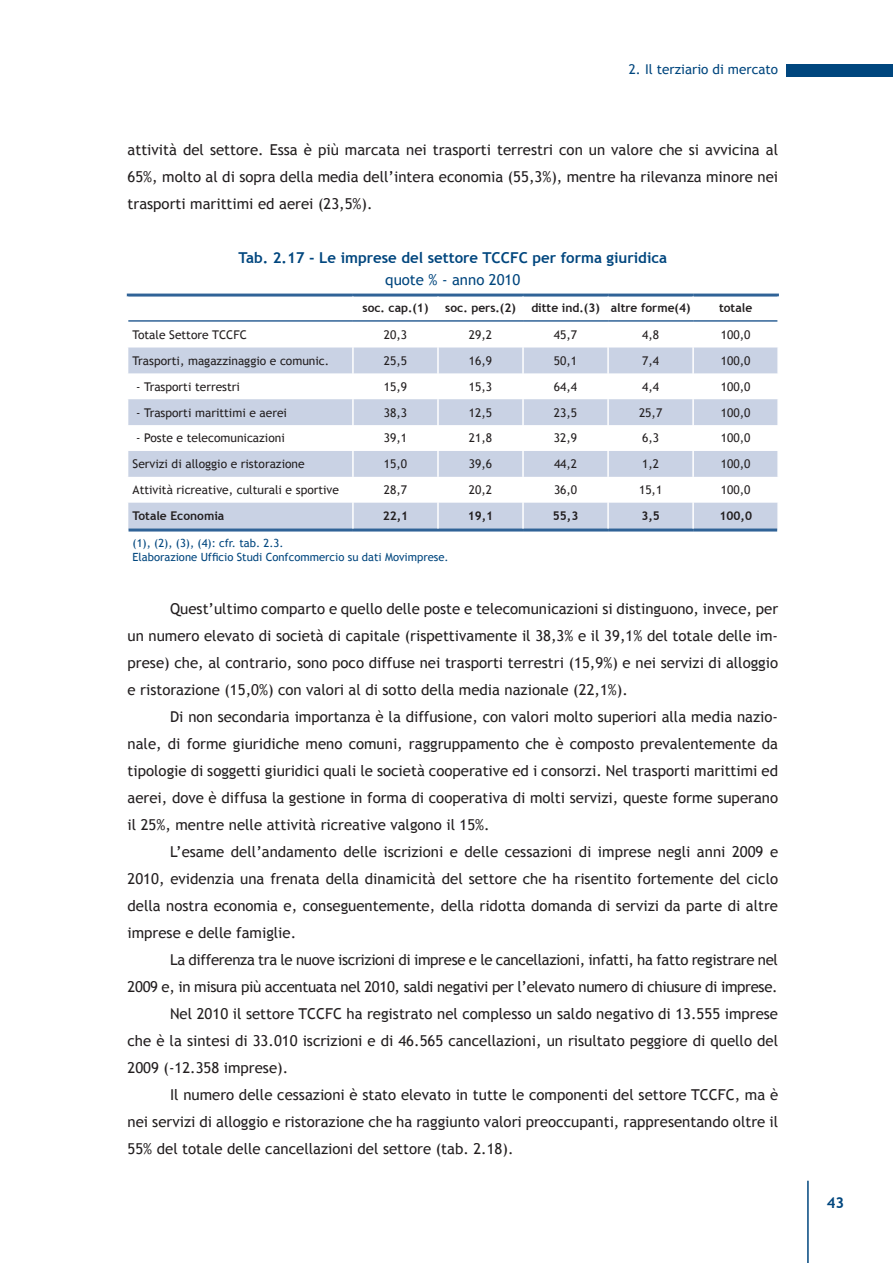
<style>
.page{position:relative;width:893px;height:1263px;background:#fff}
.page>*{position:absolute;margin:0;border:0;box-sizing:border-box;transform-origin:0 0}
.t1{font:15px/27px "Trebuchet MS";color:#231f20;text-align:justify}
.t2{font:15px "Trebuchet MS";letter-spacing:-.02em;color:#231f20}
.t3{font:700 15px "Trebuchet MS";color:#00467e}
.t4{font:15px "Trebuchet MS";color:#00467e}
.t5{font:13.5px "Trebuchet MS";color:#00467e}
.t6{font:12px "Trebuchet MS";color:#231f20}
.t7{font:700 12px "Trebuchet MS";color:#231f20}
.t8{font:11.25px/13.5px "Trebuchet MS";color:#00467e}
</style>
<div class="page">
<hr style="left:807px;top:1181px;width:2px;height:82px;background:#00467e">
<div style="left:787px;top:64px;width:106px;height:13px;background:#00467e"></div>
<svg style="left:128px;top:347px;width:649px;height:181px;fill:#c9d2e4"></svg>
<hr style="left:127px;top:294px;width:226px;height:3px;background:#306397">
<hr style="left:353px;top:294px;width:85px;height:3px;background:#306397">
<hr style="left:438px;top:294px;width:85px;height:3px;background:#306397">
<hr style="left:523px;top:294px;width:85px;height:3px;background:#306397">
<hr style="left:608px;top:294px;width:85px;height:3px;background:#306397">
<hr style="left:693px;top:294px;width:86px;height:3px;background:#306397">
<hr style="left:128px;top:528px;width:225px;height:3px;background:#306397">
<hr style="left:353px;top:528px;width:85px;height:3px;background:#306397">
<hr style="left:438px;top:528px;width:85px;height:3px;background:#306397">
<hr style="left:523px;top:528px;width:85px;height:3px;background:#306397">
<hr style="left:608px;top:528px;width:85px;height:3px;background:#306397">
<hr style="left:693px;top:528px;width:84px;height:3px;background:#306397">
<hr style="left:352px;top:347px;width:2px;height:26px;background:#fff">
<hr style="left:437px;top:347px;width:2px;height:26px;background:#fff">
<hr style="left:522px;top:347px;width:2px;height:26px;background:#fff">
<hr style="left:607px;top:347px;width:2px;height:26px;background:#fff">
<hr style="left:692px;top:347px;width:2px;height:26px;background:#fff">
<hr style="left:352px;top:373px;width:2px;height:26px;background:#fff">
<hr style="left:437px;top:373px;width:2px;height:26px;background:#fff">
<hr style="left:522px;top:373px;width:2px;height:26px;background:#fff">
<hr style="left:607px;top:373px;width:2px;height:26px;background:#fff">
<hr style="left:692px;top:373px;width:2px;height:26px;background:#fff">
<hr style="left:352px;top:399px;width:2px;height:26px;background:#fff">
<hr style="left:437px;top:399px;width:2px;height:26px;background:#fff">
<hr style="left:522px;top:399px;width:2px;height:26px;background:#fff">
<hr style="left:607px;top:399px;width:2px;height:26px;background:#fff">
<hr style="left:692px;top:399px;width:2px;height:26px;background:#fff">
<hr style="left:352px;top:425px;width:2px;height:26px;background:#fff">
<hr style="left:437px;top:425px;width:2px;height:26px;background:#fff">
<hr style="left:522px;top:425px;width:2px;height:26px;background:#fff">
<hr style="left:607px;top:425px;width:2px;height:26px;background:#fff">
<hr style="left:692px;top:425px;width:2px;height:26px;background:#fff">
<hr style="left:352px;top:451px;width:2px;height:26px;background:#fff">
<hr style="left:437px;top:451px;width:2px;height:26px;background:#fff">
<hr style="left:522px;top:451px;width:2px;height:26px;background:#fff">
<hr style="left:607px;top:451px;width:2px;height:26px;background:#fff">
<hr style="left:692px;top:451px;width:2px;height:26px;background:#fff">
<hr style="left:352px;top:477px;width:2px;height:26px;background:#fff">
<hr style="left:437px;top:477px;width:2px;height:26px;background:#fff">
<hr style="left:522px;top:477px;width:2px;height:26px;background:#fff">
<hr style="left:607px;top:477px;width:2px;height:26px;background:#fff">
<hr style="left:692px;top:477px;width:2px;height:26px;background:#fff">
<hr style="left:352px;top:503px;width:2px;height:25px;background:#fff">
<hr style="left:437px;top:503px;width:2px;height:25px;background:#fff">
<hr style="left:522px;top:503px;width:2px;height:25px;background:#fff">
<hr style="left:607px;top:503px;width:2px;height:25px;background:#fff">
<hr style="left:692px;top:503px;width:2px;height:25px;background:#fff">
<hr style="left:128px;top:320px;width:225px;height:2px;background:#306397">
<hr style="left:353px;top:320px;width:85px;height:2px;background:#306397">
<hr style="left:438px;top:320px;width:85px;height:2px;background:#306397">
<hr style="left:523px;top:320px;width:85px;height:2px;background:#306397">
<hr style="left:608px;top:320px;width:85px;height:2px;background:#306397">
<hr style="left:693px;top:320px;width:84px;height:2px;background:#306397">
<p class="t5" style="left:629px;top:61px;width:151px">2. Il terziario di mercato</p>
<p class="t1" style="left:128px;top:136px;width:652px">attività del settore. Essa è più marcata nei trasporti terrestri con un valore che si avvicina al 65%, molto al di sopra della media dell’intera economia (55,3%), mentre ha rilevanza minore nei trasporti marittimi ed aerei (23,5%).</p>
<p class="t3" style="left:239px;top:248px;width:430px">Tab. 2.17 - Le imprese del settore TCCFC per forma giuridica</p>
<p class="t4" style="left:385px;top:271px;width:137px">quote % - anno 2010</p>
<p class="t7" style="left:362px;top:301px;width:67px">soc. cap.(1)</p>
<p class="t7" style="left:445px;top:301px;width:72px">soc. pers.(2)</p>
<p class="t7" style="left:531px;top:301px;width:161px">ditte ind.(3) altre forme(4)</p>
<p class="t7" style="left:719px;top:301px;width:35px">totale</p>
<p class="t6" style="left:133px;top:328px;width:116px">Totale Settore TCCFC</p>
<p class="t6" style="left:384px;top:328px;width:25px">20,3</p>
<p class="t6" style="left:469px;top:328px;width:25px">29,2</p>
<p class="t6" style="left:554px;top:328px;width:25px">45,7</p>
<p class="t6" style="left:642px;top:328px;width:18px">4,8</p>
<p class="t6" style="left:721px;top:328px;width:31px">100,0</p>
<p class="t6" style="left:133px;top:354px;width:198px">Trasporti, magazzinaggio e comunic.</p>
<p class="t6" style="left:384px;top:354px;width:25px">25,5</p>
<p class="t6" style="left:469px;top:354px;width:25px">16,9</p>
<p class="t6" style="left:554px;top:354px;width:25px">50,1</p>
<p class="t6" style="left:642px;top:354px;width:18px">7,4</p>
<p class="t6" style="left:721px;top:354px;width:31px">100,0</p>
<p class="t6" style="left:136px;top:379px;width:105px">- Trasporti terrestri</p>
<p class="t6" style="left:384px;top:379px;width:25px">15,9</p>
<p class="t6" style="left:469px;top:379px;width:25px">15,3</p>
<p class="t6" style="left:554px;top:379px;width:25px">64,4</p>
<p class="t6" style="left:642px;top:379px;width:18px">4,4</p>
<p class="t6" style="left:721px;top:379px;width:31px">100,0</p>
<p class="t6" style="left:136px;top:405px;width:152px">- Trasporti marittimi e aerei</p>
<p class="t6" style="left:384px;top:405px;width:25px">38,3</p>
<p class="t6" style="left:469px;top:405px;width:25px">12,5</p>
<p class="t6" style="left:554px;top:405px;width:25px">23,5</p>
<p class="t6" style="left:639px;top:405px;width:25px">25,7</p>
<p class="t6" style="left:721px;top:405px;width:31px">100,0</p>
<p class="t6" style="left:136px;top:431px;width:150px">- Poste e telecomunicazioni</p>
<p class="t6" style="left:384px;top:431px;width:25px">39,1</p>
<p class="t6" style="left:469px;top:431px;width:25px">21,8</p>
<p class="t6" style="left:554px;top:431px;width:25px">32,9</p>
<p class="t6" style="left:642px;top:431px;width:18px">6,3</p>
<p class="t6" style="left:721px;top:431px;width:31px">100,0</p>
<p class="t6" style="left:133px;top:457px;width:173px">Servizi di alloggio e ristorazione</p>
<p class="t6" style="left:384px;top:457px;width:25px">15,0</p>
<p class="t6" style="left:469px;top:457px;width:25px">39,6</p>
<p class="t6" style="left:554px;top:457px;width:25px">44,2</p>
<p class="t6" style="left:642px;top:457px;width:18px">1,2</p>
<p class="t6" style="left:721px;top:457px;width:31px">100,0</p>
<p class="t6" style="left:133px;top:483px;width:208px">Attività ricreative, culturali e sportive</p>
<p class="t6" style="left:384px;top:483px;width:25px">28,7</p>
<p class="t6" style="left:469px;top:483px;width:25px">20,2</p>
<p class="t6" style="left:554px;top:483px;width:25px">36,0</p>
<p class="t6" style="left:639px;top:483px;width:25px">15,1</p>
<p class="t6" style="left:721px;top:483px;width:31px">100,0</p>
<p class="t7" style="left:133px;top:508px;width:93px">Totale Economia</p>
<p class="t7" style="left:383px;top:508px;width:27px">22,1</p>
<p class="t7" style="left:468px;top:508px;width:27px">19,1</p>
<p class="t7" style="left:553px;top:508px;width:27px">55,3</p>
<p class="t7" style="left:641px;top:508px;width:20px">3,5</p>
<p class="t7" style="left:719px;top:508px;width:34px">100,0</p>
<p class="t8" style="left:133px;top:536px;width:318px">(1), (2), (3), (4): cfr. tab. 2.3.<br>Elaborazione Ufficio Studi Confcommercio su dati Movimprese.</p>
<p class="t1" style="left:128px;top:595px;width:652px;text-indent:43px">Quest’ultimo comparto e quello delle poste e telecomunicazioni si distinguono, invece, per un numero elevato di società di capitale (rispettivamente il 38,3% e il 39,1% del totale delle im&shy;prese) che, al contrario, sono poco diffuse nei trasporti terrestri (15,9%) e nei servizi di alloggio e ristorazione (15,0%) con valori al di sotto della media nazionale (22,1%).</p>
<p class="t1" style="left:128px;top:703px;width:652px;text-indent:43px">Di non secondaria importanza è la diffusione, con valori molto superiori alla media nazio&shy;nale, di forme giuridiche meno comuni, raggruppamento che è composto prevalentemente da tipologie di soggetti giuridici quali le società cooperative ed i consorzi. Nel trasporti marittimi ed aerei, dove è diffusa la gestione in forma di cooperativa di molti servizi, queste forme superano il 25%, mentre nelle attività ricreative valgono il 15%.</p>
<p class="t1" style="left:128px;top:838px;width:652px;text-indent:43px">L’esame dell’andamento delle iscrizioni e delle cessazioni di imprese negli anni 2009 e 2010, evidenzia una frenata della dinamicità del settore che ha risentito fortemente del ciclo della nostra economia e, conseguentemente, della ridotta domanda di servizi da parte di altre imprese e delle famiglie.</p>
<p class="t2" style="left:170px;top:951px;width:609px">La differenza tra le nuove iscrizioni di imprese e le cancellazioni, infatti, ha fatto registrare nel</p>
<p class="t2" style="left:128px;top:978px;width:652px">2009 e, in misura più accentuata nel 2010, saldi negativi per l’elevato numero di chiusure di imprese.</p>
<p class="t1" style="left:170px;top:1000px;width:609px">Nel 2010 il settore TCCFC ha registrato nel complesso un saldo negativo di 13.555 imprese</p>
<p class="t1" style="left:128px;top:1027px;width:652px">che è la sintesi di 33.010 iscrizioni e di 46.565 cancellazioni, un risultato peggiore di quello del</p>
<p class="t1" style="left:128px;top:1054px;width:162px">2009 (-12.358 imprese).</p>
<p class="t1" style="left:170px;top:1081px;width:610px">Il numero delle cessazioni è stato elevato in tutte le componenti del settore TCCFC, ma è</p>
<p class="t1" style="left:128px;top:1108px;width:652px">nei servizi di alloggio e ristorazione che ha raggiunto valori preoccupanti, rappresentando oltre il</p>
<p class="t1" style="left:128px;top:1135px;width:387px">55% del totale delle cancellazioni del settore (tab. 2.18).</p>
<p class="t3" style="left:827px;top:1193px;width:19px">43</p>
</div>
